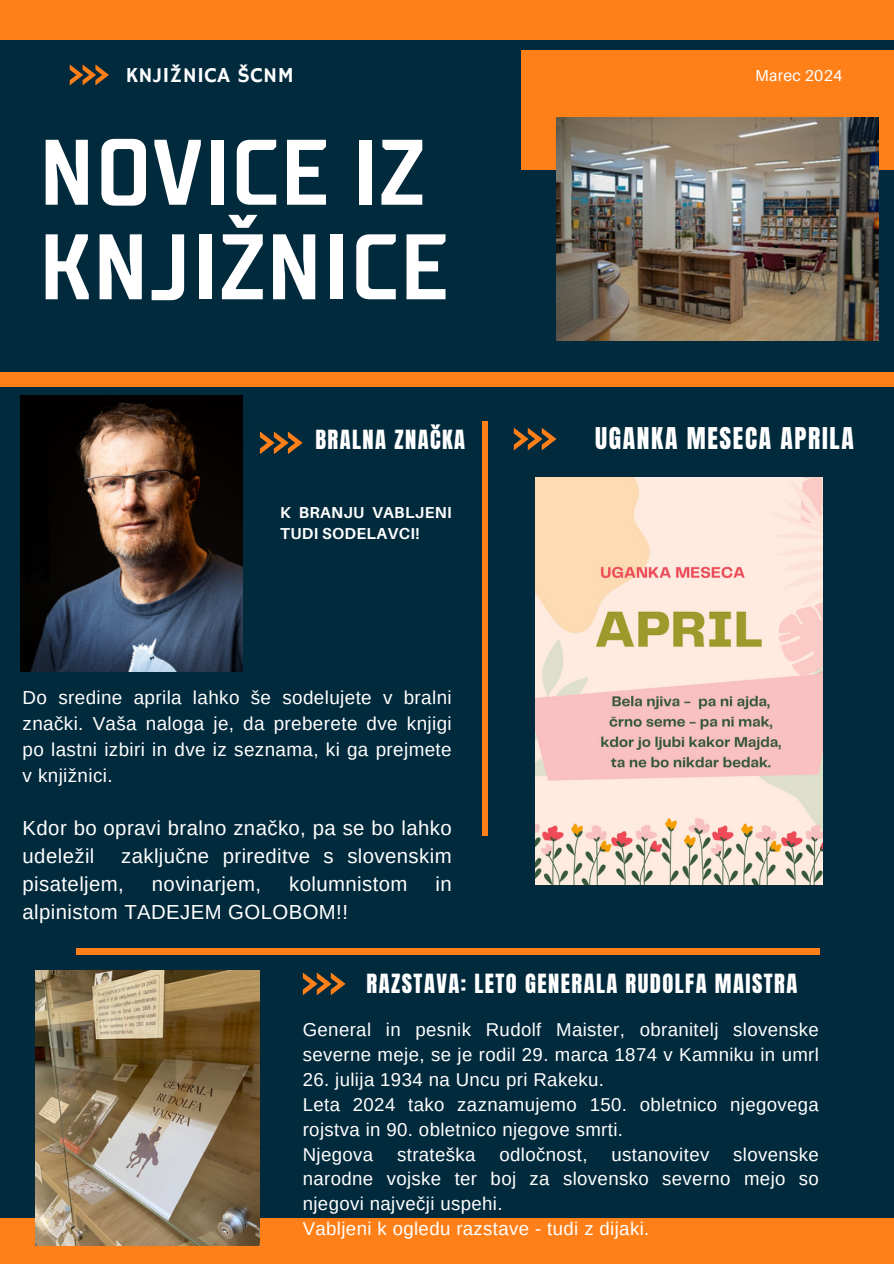
<style>
.page{position:relative;width:894px;height:1264px;background:#fff}
.page>*{position:absolute;margin:0;border:0;box-sizing:border-box;transform-origin:0 0}
.t1{font:700 92.7px/94.5px "TT Supermolot Condensed";letter-spacing:.025em;color:#fff}
.t2{font:25.5px "Anton";letter-spacing:.065em;color:#fff}
.t3{font:22.5px "Anton";letter-spacing:.065em;color:#fff}
.t4{font:21.3px "Hammersmith One";letter-spacing:.015em;color:#fff}
.t5{font:20.4px/28.2px "Arimo";letter-spacing:.02em;color:#fff}
.t6{font:18.9px/25.8px "Arimo";letter-spacing:.02em;color:#fff;text-align:justify}
.t7{font:18.6px/24.9px "Arimo";letter-spacing:.02em;color:#fff}
.t8{font:700 15.9px/21.3px "Aileron";letter-spacing:.02em;color:#fff}
.t9{font:15.9px "Aileron";letter-spacing:.015em;color:#fff}
</style>
<div class="page">
<div style="left:0;top:0;width:893px;height:1263px;background:#022a3d"></div>
<div style="left:0;top:372px;width:893px;height:15px;background:#ff8019"></div>
<svg style="left:70px;top:64px;width:39px;height:21px"></svg>
<div style="left:0;top:0;width:893px;height:39px;background:#ff8019"></div>
<div style="left:0;top:1217px;width:893px;height:46px;background:#ff8019"></div>
<svg style="left:303px;top:972px;width:42px;height:23px"></svg>
<div style="left:482px;top:421px;width:6px;height:414px;background:#ff8019"></div>
<div style="left:76px;top:948px;width:743px;height:6px;background:#ff8019"></div>
<div style="left:521px;top:50px;width:372px;height:120px;background:#ff8019"></div>
<img style="left:556px;top:118px;width:322px;height:222px">
<svg style="left:260px;top:431px;width:42px;height:23px"></svg>
<svg style="left:513px;top:427px;width:43px;height:23px"></svg>
<img style="left:36px;top:970px;width:223px;height:275px">
<img style="left:21px;top:395px;width:221px;height:276px">
<img style="left:535px;top:478px;width:287px;height:406px">
<p class="t4" style="left:126px;top:63px;width:169px">KNJIŽNICA ŠCNM</p>
<h3 class="t1" style="left:39px;top:125px;width:409px">NOVICE IZ<br>KNJIŽNICE</h3>
<p class="t3" style="left:315px;top:424px;width:151px">BRALNA ZNAČKA</p>
<p class="t8" style="left:280px;top:501px;width:173px">K BRANJU VABLJENI<br>TUDI SODELAVCI!</p>
<h5 class="t6" style="left:23px;top:684px;width:430px">Do sredine aprila lahko še sodelujete v bralni znački. Vaša naloga je, da preberete dve knjigi po lastni izbiri in dve iz seznama, ki ga prejmete v knjižnici.</h5>
<h4 class="t5" style="left:23px;top:813px;width:430px">Kdor bo opravi bralno značko, pa se bo lahko udeležil</h4>
<h4 class="t5" style="left:23px;top:841px;width:430px;text-indent:98px">zaključne prireditve s slovenskim pisateljem,</h4>
<h4 class="t5" style="left:152px;top:869px;width:111px">novinarjem,</h4>
<h4 class="t5" style="left:289px;top:869px;width:120px">kolumnistom</h4>
<h4 class="t5" style="left:435px;top:869px;width:18px">in</h4>
<h4 class="t5" style="left:23px;top:897px;width:327px">alpinistom TADEJEM GOLOBOM!!</h4>
<p class="t9" style="left:755px;top:66px;width:89px">Marec 2024</p>
<p class="t2" style="left:595px;top:419px;width:260px">UGANKA MESECA APRILA</p>
<h2 class="t3" style="left:366px;top:966px;width:432px">RAZSTAVA: LETO GENERALA RUDOLFA MAISTRA</h2>
<h6 class="t7" style="left:302px;top:1017px;width:517px">General in pesnik Rudolf Maister, obranitelj slovenske severne meje, se je rodil 29. marca 1874 v Kamniku in umrl</h6>
<h6 class="t7" style="left:302px;top:1066px;width:517px">26. julija 1934 na Uncu pri Rakeku.<br>Leta 2024 tako zaznamujemo 150. obletnico njegovega rojstva in 90. obletnico njegove smrti.<br>Njegova</h6>
<h6 class="t7" style="left:397px;top:1141px;width:80px">strateška</h6>
<h6 class="t7" style="left:499px;top:1141px;width:90px">odločnost,</h6>
<h6 class="t7" style="left:611px;top:1141px;width:99px">ustanovitev</h6>
<h6 class="t7" style="left:302px;top:1141px;width:517px;text-indent:430px">slovenske narodne vojske ter boj za slovensko severno mejo so njegovi največji uspehi.<br>Vabljeni k ogledu razstave - tudi z dijaki.</h6>
</div>
